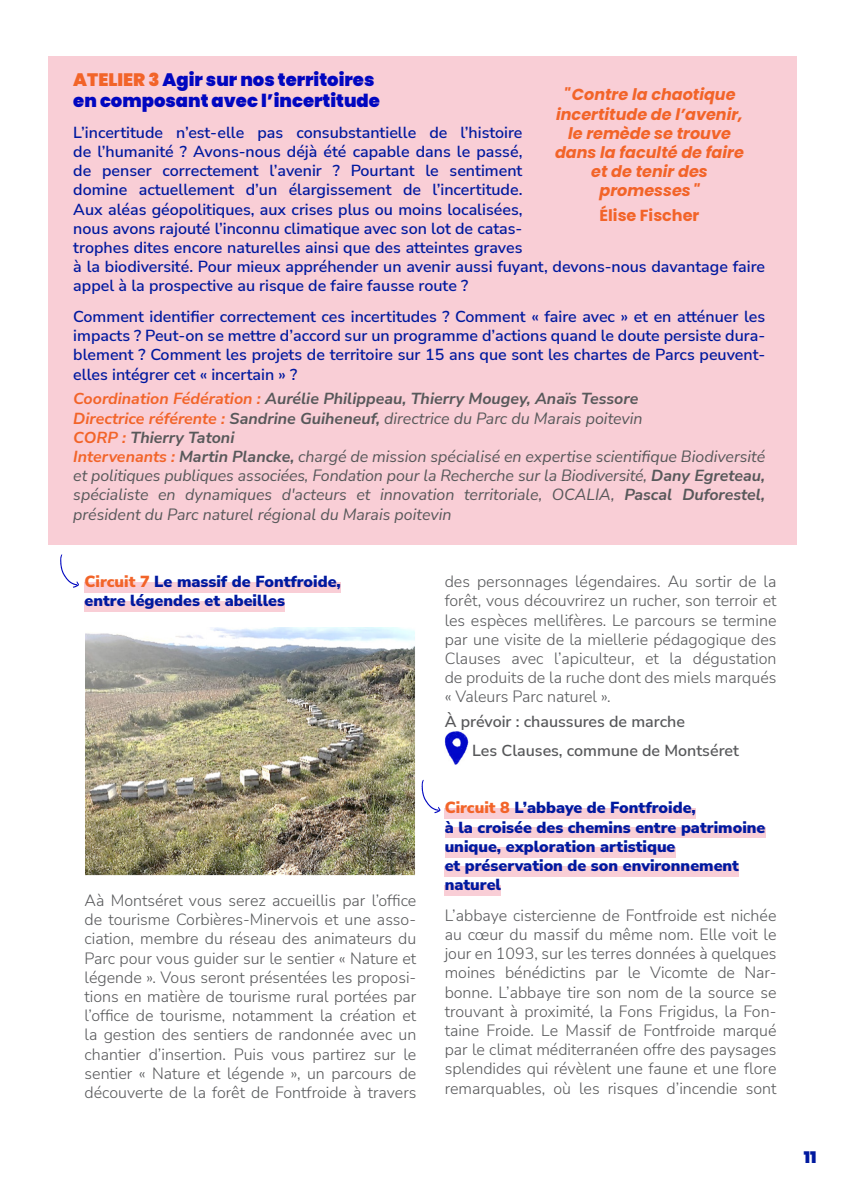
<style>
.page{position:relative;width:845px;height:1191px;background:#fff}
.page>*{position:absolute;margin:0;border:0;box-sizing:border-box;transform-origin:0 0}
.t1{font:900 18px "Poppins";color:#0107c0}
.t2{font:300 16px/19.2px "Nunito Sans";color:#57585a;text-align:justify}
.t3{font:600 16px/19.2px "Nunito Sans";color:#00199f}
.t4{font:italic 16px/19.2px "Nunito Sans";color:#57585a;text-align:justify}
.t5{font:900 16px "Nunito Sans";color:#00199f}
.t6{font:italic 700 16px/19.2px "Poppins";color:#f26429;text-align:center}
.t7{font:italic 700 16px "Nunito Sans";color:#57585a}
.t8{font:600 16px "Nunito Sans";color:#57585a}
.t9{font:700 16px "Poppins";color:#f26429}
.t10{font:900 16px "Poppins";color:#00199f}
.s1{color:#f26429}
.s2{font-weight:700;color:#f26429}
.s3{font-weight:700}
</style>
<div class="page">
<div style="left:48px;top:57px;width:749px;height:488px;background:#f9ced6"></div>
<div style="left:85px;top:582px;width:256px;height:11px;background:#f9ced6"></div>
<div style="left:85px;top:601px;width:200px;height:11px;background:#f9ced6"></div>
<div style="left:445px;top:808px;width:251px;height:11px;background:#f9ced6"></div>
<div style="left:445px;top:827px;width:320px;height:11px;background:#f9ced6"></div>
<div style="left:445px;top:847px;width:230px;height:10px;background:#f9ced6"></div>
<div style="left:445px;top:866px;width:294px;height:10px;background:#f9ced6"></div>
<div style="left:445px;top:885px;width:56px;height:11px;background:#f9ced6"></div>
<img style="left:445px;top:731px;width:23px;height:34px">
<img style="left:85px;top:628px;width:330px;height:248px">
<svg style="left:60px;top:554px;width:19px;height:34px"></svg>
<svg style="left:421px;top:780px;width:19px;height:33px"></svg>
<p class="t1" style="left:73px;top:69px;width:303px"><span class="s1">ATELIER 3</span> Agir sur nos territoires</p>
<p class="t1" style="left:73px;top:90px;width:308px">en composant avec l’incertitude</p>
<p class="t3" style="left:73px;top:122px;width:693px">L’incertitude n’est-elle pas consubstantielle de l’histoire<br>de l’humanité ? Avons-nous déjà été capable dans le passé,<br>de penser correctement l’avenir ? Pourtant le sentiment<br>domine actuellement d’un élargissement de l’incertitude.<br>Aux aléas géopolitiques, aux crises plus ou moins localisées,<br>nous avons rajouté l’inconnu climatique avec son lot de catas-<br>trophes dites encore naturelles ainsi que des atteintes graves<br>à la biodiversité. Pour mieux appréhender un avenir aussi fuyant, devons-nous davantage faire appel à la prospective au risque de faire fausse route ?</p>
<p class="t3" style="left:73px;top:306px;width:693px;text-align:justify">Comment identifier correctement ces incertitudes ? Comment « faire avec » et en atténuer les impacts ? Peut-on se mettre d’accord sur un programme d’actions quand le doute persiste dura&shy;blement ? Comment les projets de territoire sur 15 ans que sont les chartes de Parcs peuvent&shy;elles intégrer cet « incertain » ?</p>
<p class="t7" style="left:73px;top:387px;width:566px"><span class="s1">Coordination Fédération :</span> Aurélie Philippeau, Thierry Mougey, Anaïs Tessore</p>
<p class="t4" style="left:73px;top:408px;width:571px"><span class="s2">Directrice référente :</span> <span class="s3">Sandrine Guiheneuf,</span> directrice du Parc du Marais poitevin</p>
<p class="t7" style="left:73px;top:426px;width:163px"><span class="s1">CORP :</span> Thierry Tatoni</p>
<p class="t4" style="left:73px;top:446px;width:693px"><span class="s2">Intervenants :</span> <span class="s3">Martin Plancke,</span> chargé de mission spécialisé en expertise scientifique Biodiversité et politiques publiques associées, Fondation pour la Recherche sur la Biodiversité, <span class="s3">Dany Egreteau, </span>spécialiste en dynamiques d'acteurs et innovation territoriale, OCALIA, <span class="s3">Pascal Duforestel, </span>président du Parc naturel régional du Marais poitevin</p>
<p class="t6" style="left:556px;top:85px;width:188px">"Contre la chaotique incertitude de l’avenir, le remède se trouve</p>
<p class="t6" style="left:555px;top:143px;width:190px">dans la faculté de faire et de tenir des promesses"</p>
<p class="t9" style="left:599px;top:206px;width:101px">Élise Fischer</p>
<p class="t5" style="left:85px;top:570px;width:258px"><span class="s1">Circuit 7</span> Le massif de Fontfroide,</p>
<p class="t5" style="left:85px;top:589px;width:202px">entre légendes et abeilles</p>
<p class="t2" style="left:85px;top:890px;width:333px">Aà Montséret vous serez accueillis par l’office de tourisme Corbières-Minervois et une asso&shy;ciation, membre du réseau des animateurs du Parc pour vous guider sur le sentier « Nature et légende ». Vous seront présentées les proposi&shy;tions en matière de tourisme rural portées par l’office de tourisme, notamment la création et la gestion des sentiers de randonnée avec un chantier d’insertion. Puis vous partirez sur le sentier « Nature et légende », un parcours de découverte de la forêt de Fontfroide à travers</p>
<p class="t2" style="left:445px;top:571px;width:333px">des personnages légendaires. Au sortir de la forêt, vous découvrirez un rucher, son terroir et les espèces mellifères. Le parcours se termine par une visite de la miellerie pédagogique des Clauses avec l’apiculteur, et la dégustation de produits de la ruche dont des miels marqués « Valeurs Parc naturel ».</p>
<p class="t8" style="left:445px;top:710px;width:242px">À prévoir : chaussures de marche</p>
<p class="t8" style="left:472px;top:739px;width:268px">Les Clauses, commune de Montséret</p>
<p class="t5" style="left:445px;top:796px;width:253px"><span class="s1">Circuit 8</span> L’abbaye de Fontfroide,</p>
<p class="t5" style="left:445px;top:815px;width:322px">à la croisée des chemins entre patrimoine</p>
<p class="t5" style="left:445px;top:834px;width:232px">unique, exploration artistique</p>
<p class="t5" style="left:445px;top:854px;width:296px">et préservation de son environnement</p>
<p class="t5" style="left:445px;top:873px;width:58px">naturel</p>
<p class="t2" style="left:445px;top:905px;width:333px">L’abbaye cistercienne de Fontfroide est nichée au cœur du massif du même nom. Elle voit le jour en 1093, sur les terres données à quelques moines bénédictins par le Vicomte de Nar&shy;bonne. L’abbaye tire son nom de la source se trouvant à proximité, la Fons Frigidus, la Fon&shy;taine Froide. Le Massif de Fontfroide marqué par le climat méditerranéen offre des paysages splendides qui révèlent une faune et une flore remarquables, où les risques d’incendie sont</p>
<p class="t10" style="left:804px;top:1148px;width:14px">11</p>
</div>
